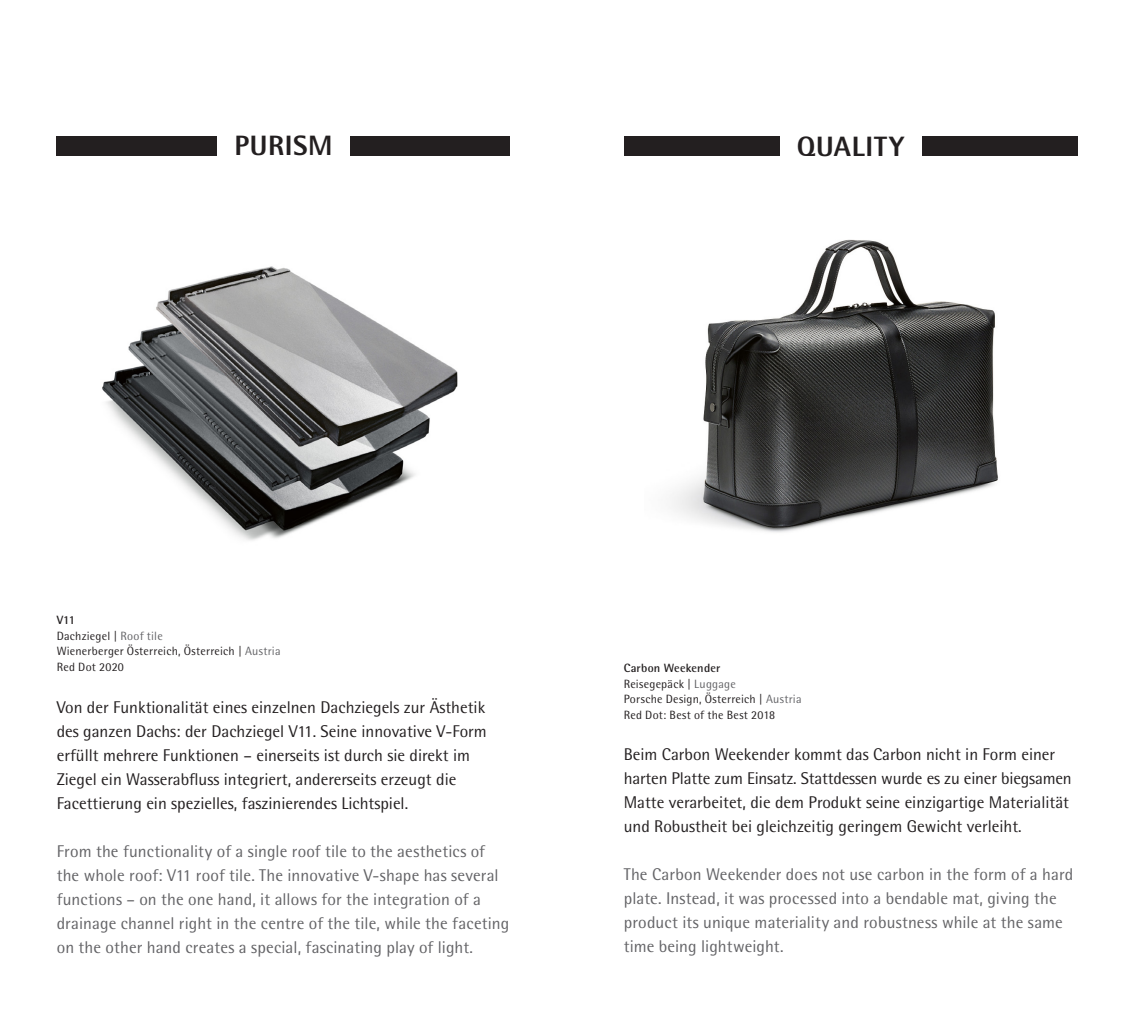
<style>
.page{position:relative;width:1134px;height:1021px;background:#fff}
.page>*{position:absolute;margin:0;border:0;box-sizing:border-box;transform-origin:0 0}
.t1{font:800 28px "Rotis Semi Sans";letter-spacing:.025em;color:#231f20}
.t2{font:17px/24px "Rotis Semi Sans";color:#231f20}
.t3{font:17px/24px "Rotis Semi Sans";letter-spacing:.005em;color:#636366}
.t4{font:12px "Rotis Semi Sans";letter-spacing:.02em;color:#231f20}
.t5{font:700 12px "Rotis Semi Sans";letter-spacing:.01em;color:#231f20}
.s1{color:#636366}
</style>
<div class="page">
<img style="left:672px;top:239px;width:326px;height:294px">
<div style="left:624px;top:136px;width:453px;height:19px;background:#231f20"></div>
<div style="left:780px;top:131px;width:141px;height:27px;background:#fff"></div>
<div style="left:57px;top:136px;width:453px;height:19px;background:#231f20"></div>
<div style="left:217px;top:128px;width:132px;height:33px;background:#fff"></div>
<img style="left:102px;top:266px;width:356px;height:275px">
<p class="t1" style="left:234px;top:128px;width:100px">PURISM</p>
<p class="t1" style="left:797px;top:128px;width:109px">QUALITY</p>
<p class="t5" style="left:57px;top:612px;width:20px">V11</p>
<p class="t4" style="left:57px;top:628px;width:108px">Dachziegel | <span class="s1">Roof tile</span></p>
<p class="t4" style="left:57px;top:644px;width:225px">Wienerberger Österreich, Österreich | <span class="s1">Austria</span></p>
<p class="t4" style="left:57px;top:659px;width:69px">Red Dot 2020</p>
<p class="t2" style="left:57px;top:694px;width:432px;text-align:justify">Von der Funktionalität eines einzelnen Dachziegels zur Ästhetik des ganzen Dachs: der Dachziegel V11. Seine innovative V-Form erfüllt mehrere Funktionen – einerseits ist durch sie direkt im</p>
<p class="t2" style="left:57px;top:766px;width:401px">Ziegel ein Wasserabfluss integriert, andererseits erzeugt die</p>
<p class="t2" style="left:57px;top:790px;width:353px">Facettierung ein spezielles, faszinierendes Lichtspiel.</p>
<p class="t3" style="left:57px;top:838px;width:454px">From the functionality of a single roof tile to the aesthetics of the whole roof: V11 roof tile. The innovative V-shape has several functions – on the one hand, it allows for the integration of a drainage channel right in the centre of the tile, while the faceting on the other hand creates a special, fascinating play of light.</p>
<p class="t5" style="left:624px;top:660px;width:98px">Carbon Weekender</p>
<p class="t4" style="left:624px;top:676px;width:114px">Reisegepäck | <span class="s1">Luggage</span></p>
<p class="t4" style="left:624px;top:692px;width:179px">Porsche Design, Österreich | <span class="s1">Austria</span></p>
<p class="t4" style="left:624px;top:707px;width:153px">Red Dot: Best of the Best 2018</p>
<p class="t2" style="left:624px;top:742px;width:450px">Beim Carbon Weekender kommt das Carbon nicht in Form einer harten Platte zum Einsatz. Stattdessen wurde es zu einer biegsamen Matte verarbeitet, die dem Produkt seine einzigartige Materialität und Robustheit bei gleichzeitig geringem Gewicht verleiht.</p>
<p class="t3" style="left:624px;top:862px;width:451px">The Carbon Weekender does not use carbon in the form of a hard plate. Instead, it was processed into a bendable mat, giving the product its unique materiality and robustness while at the same time being lightweight.</p>
</div>
